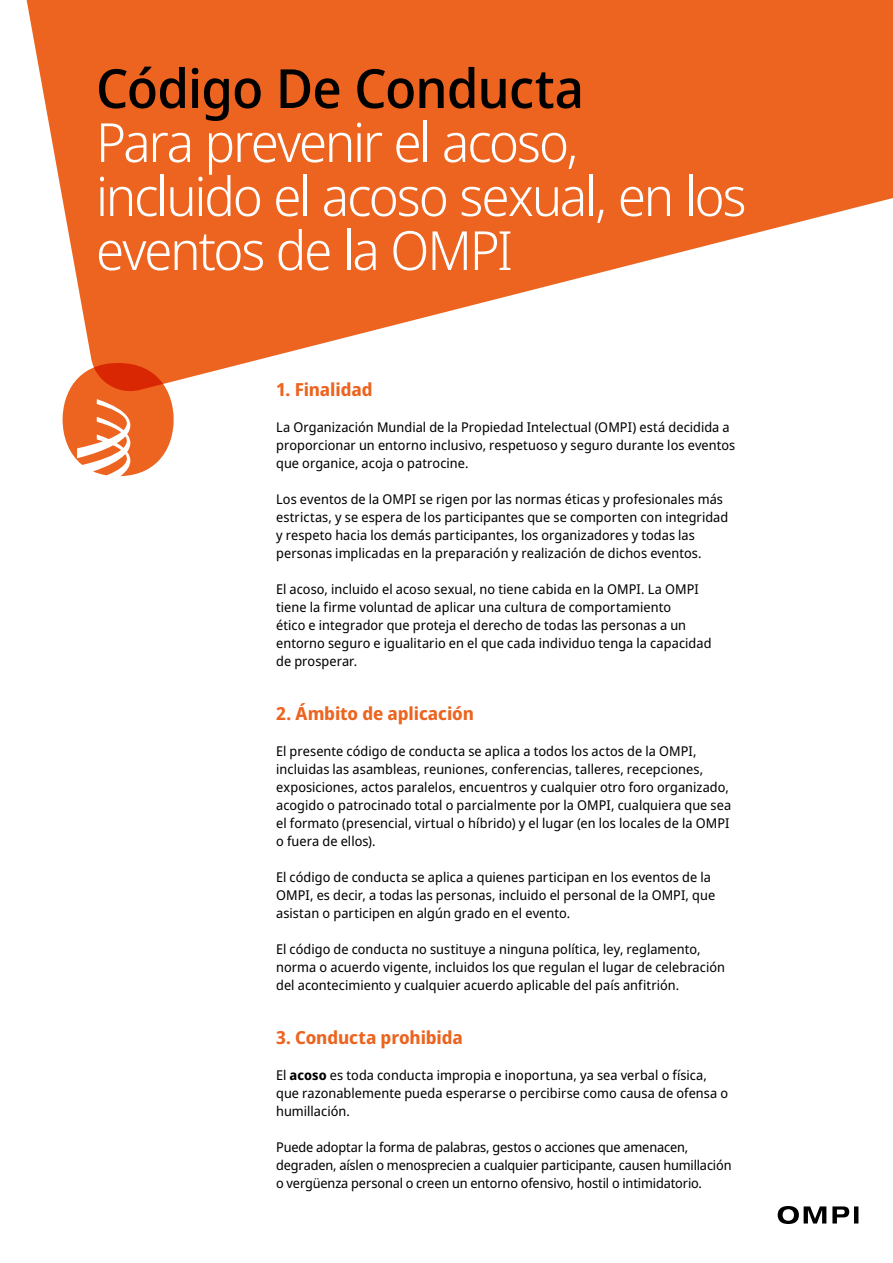
<style>
.page{position:relative;width:893px;height:1263px;background:#fff}
.page>*{position:absolute;margin:0;border:0;box-sizing:border-box;transform-origin:0 0}
.TITLE_lev__1_light{font:300 54px/54px "Noto Sans Display";letter-spacing:-.04em;color:#fff}
.TITLE_lev__1_medium{font:500 54px "Noto Sans Display";letter-spacing:-.015em;color:#000}
.t1{font:700 18px "Noto Sans Display";letter-spacing:-.005em;color:#ec641f}
.Body{font:13.5px/18px "Noto Sans Display";letter-spacing:.005em;color:#000}
.s1{font-weight:700}
</style>
<div class="page">
<svg style="left:26px;top:0;width:866px;height:382px;fill:#ec641f"></svg>
<svg style="left:63px;top:363px;width:111px;height:113px"></svg>
<svg style="left:777px;top:1206px;width:81px;height:18px"></svg>
<p class="TITLE_lev__1_medium" style="left:96px;top:50px;width:489px">Código De Conducta</p>
<p class="TITLE_lev__1_light" style="left:96px;top:116px;width:652px">Para prevenir el acoso, incluido el acoso sexual, en los eventos de la OMPI</p>
<h2 class="t1" style="left:276px;top:377px;width:98px">1. Finalidad</h2>
<p class="Body" style="left:276px;top:418px;width:460px">La Organización Mundial de la Propiedad Intelectual (OMPI) está decidida a proporcionar un entorno inclusivo, respetuoso y seguro durante los eventos que organice, acoja o patrocine.</p>
<p class="Body" style="left:276px;top:490px;width:453px">Los eventos de la OMPI se rigen por las normas éticas y profesionales más estrictas, y se espera de los participantes que se comporten con integridad y respeto hacia los demás participantes, los organizadores y todas las personas implicadas en la preparación y realización de dichos eventos.</p>
<p class="Body" style="left:276px;top:580px;width:437px">El acoso, incluido el acoso sexual, no tiene cabida en la OMPI. La OMPI tiene la firme voluntad de aplicar una cultura de comportamiento<br>ético e integrador que proteja el derecho de todas las personas a un entorno seguro e igualitario en el que cada individuo tenga la capacidad de prosperar.</p>
<h2 class="t1" style="left:276px;top:701px;width:199px">2. Ámbito de aplicación</h2>
<p class="Body" style="left:276px;top:742px;width:456px">El presente código de conducta se aplica a todos los actos de la OMPI, incluidas las asambleas, reuniones, conferencias, talleres, recepciones, exposiciones, actos paralelos, encuentros y cualquier otro foro organizado, acogido o patrocinado total o parcialmente por la OMPI, cualquiera que sea el formato (presencial, virtual o híbrido) y el lugar (en los locales de la OMPI o fuera de ellos).</p>
<p class="Body" style="left:276px;top:868px;width:440px">El código de conducta se aplica a quienes participan en los eventos de la<br>OMPI, es decir, a todas las personas, incluido el personal de la OMPI, que asistan o participen en algún grado en el evento.</p>
<p class="Body" style="left:276px;top:940px;width:450px">El código de conducta no sustituye a ninguna política, ley, reglamento, norma o acuerdo vigente, incluidos los que regulan el lugar de celebración del acontecimiento y cualquier acuerdo aplicable del país anfitrión.</p>
<h2 class="t1" style="left:276px;top:1025px;width:188px">3. Conducta prohibida</h2>
<p class="Body" style="left:276px;top:1066px;width:453px">El <span class="s1">acoso</span> es toda conducta impropia e inoportuna, ya sea verbal o física, que razonablemente pueda esperarse o percibirse como causa de ofensa o humillación.</p>
<p class="Body" style="left:276px;top:1138px;width:457px">Puede adoptar la forma de palabras, gestos o acciones que amenacen, degraden, aíslen o menosprecien a cualquier participante, causen humillación o vergüenza personal o creen un entorno ofensivo, hostil o intimidatorio.</p>
</div>
